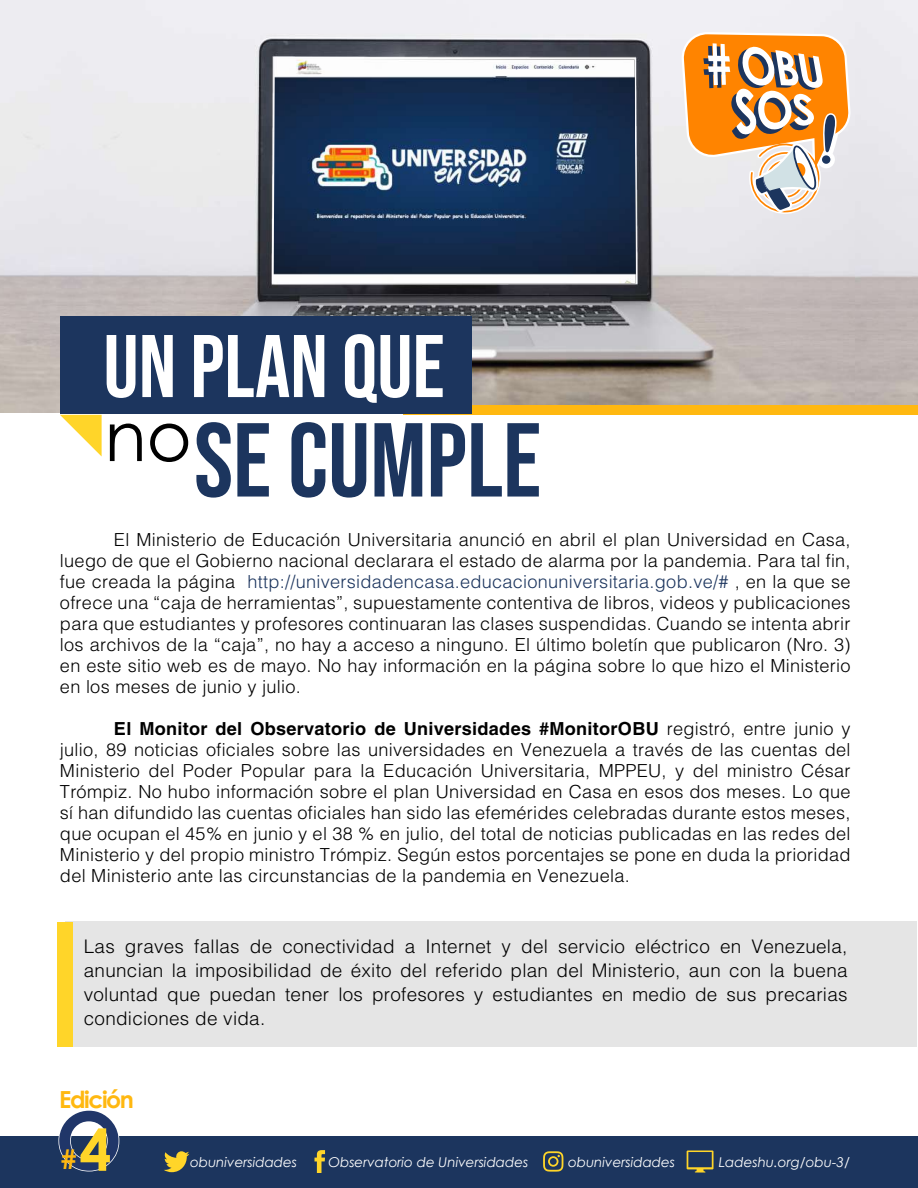
<style>
.page{position:relative;width:918px;height:1188px;background:#fff}
.page>*{position:absolute;margin:0;border:0;box-sizing:border-box;transform-origin:0 0}
.t1{font:104.85px "Bebas Neue";color:#1c355e}
.t2{font:88.65px "Bebas Neue";color:#fff}
.t3{font:68.85px "Century Gothic";color:#000}
.t4{font:700 26.7px "Century Gothic";color:#ffb810}
.t5{font:700 23.55px "Century Gothic";letter-spacing:-.06em;color:#ffb810}
.t6{font:300 18.75px/24px "Helvetica LT Std";letter-spacing:.015em;color:#000;text-align:justify}
.t7{font:300 18px/21px "Helvetica LT Std";letter-spacing:.015em;color:#000;text-align:justify}
.t8{font:italic 13.5px "Century Gothic";color:#fff}
.s1{color:#1c355e}
.s2{font-weight:700}
.s3{font-size:57.6px;color:#ffd529}
</style>
<div class="page">
<img style="left:73px;top:0;width:783px;height:405px">
<img style="left:274px;top:59px;width:362px;height:224px">
<div style="left:65px;top:921px;width:852px;height:126px;background:#e5e5e5"></div>
<div style="left:0;top:1137px;width:918px;height:51px;background:#1c355e"></div>
<div style="left:404px;top:405px;width:514px;height:9px;background:#ffb810"></div>
<div style="left:60px;top:316px;width:412px;height:98px;background:#1c355e"></div>
<svg style="left:60px;top:415px;width:42px;height:42px"></svg>
<svg style="left:314px;top:1150px;width:11px;height:23px"></svg>
<svg style="left:543px;top:1151px;width:20px;height:21px"></svg>
<svg style="left:164px;top:1151px;width:25px;height:21px"></svg>
<svg style="left:687px;top:1150px;width:27px;height:23px"></svg>
<svg style="left:58px;top:1110px;width:62px;height:62px"></svg>
<div style="left:58px;top:922px;width:15px;height:125px;background:#ffd529"></div>
<svg style="left:683px;top:30px;width:166px;height:186px"></svg>
<h2 class="t2" style="left:103px;top:316px;width:343px">UN PLAN QUE</h2>
<h3 class="t3" style="left:105px;top:388px;width:89px">no</h3>
<h1 class="t1" style="left:194px;top:401px;width:349px">SE CUMPLE</h1>
<p class="t7" style="left:60px;top:529px;width:792px;text-indent:54px">El Ministerio de Educación Universitaria anunció en abril el plan Universidad en Casa, luego de que el Gobierno nacional declarara el estado de alarma por la pandemia. Para tal fin, fue creada la página <span class="s1">http://universidadencasa.educacionuniversitaria.gob.ve/#</span> , en la que se ofrece una “caja de herramientas”, supuestamente contentiva de libros, videos y publicaciones para que estudiantes y profesores continuaran las clases suspendidas. Cuando se intenta abrir los archivos de la “caja”, no hay a acceso a ninguno. El último boletín que publicaron (Nro. 3) en este sitio web es de mayo. No hay información en la página sobre lo que hizo el Ministerio en los meses de junio y julio.</p>
<p class="t7" style="left:60px;top:718px;width:792px;text-indent:54px"><span class="s2">El Monitor del Observatorio de Universidades #MonitorOBU</span> registró, entre junio y julio, 89 noticias oficiales sobre las universidades en Venezuela a través de las cuentas del Ministerio del Poder Popular para la Educación Universitaria, MPPEU, y del ministro César Trómpiz. No hubo información sobre el plan Universidad en Casa en esos dos meses. Lo que sí han difundido las cuentas oficiales han sido las efemérides celebradas durante estos meses, que ocupan el 45% en junio y el 38 % en julio, del total de noticias publicadas en las redes del Ministerio y del propio ministro Trómpiz. Según estos porcentajes se pone en duda la prioridad del Ministerio ante las circunstancias de la pandemia en Venezuela.</p>
<p class="t6" style="left:84px;top:934px;width:765px">Las graves fallas de conectividad a Internet y del servicio eléctrico en Venezuela, anuncian la imposibilidad de éxito del referido plan del Ministerio, aun con la buena voluntad que puedan tener los profesores y estudiantes en medio de sus precarias condiciones de vida.</p>
<h3 class="t5" style="left:59px;top:1082px;width:76px">Edición</h3>
<h3 class="t4" style="left:61px;top:1139px;width:52px">#<span class="s3">4</span></h3>
<p class="t8" style="left:190px;top:1153px;width:109px">obuniversidades</p>
<p class="t8" style="left:328px;top:1153px;width:202px">Observatorio de Universidades</p>
<p class="t8" style="left:568px;top:1153px;width:109px">obuniversidades</p>
<p class="t8" style="left:719px;top:1152px;width:132px">Ladeshu.org/obu-3/</p>
</div>
